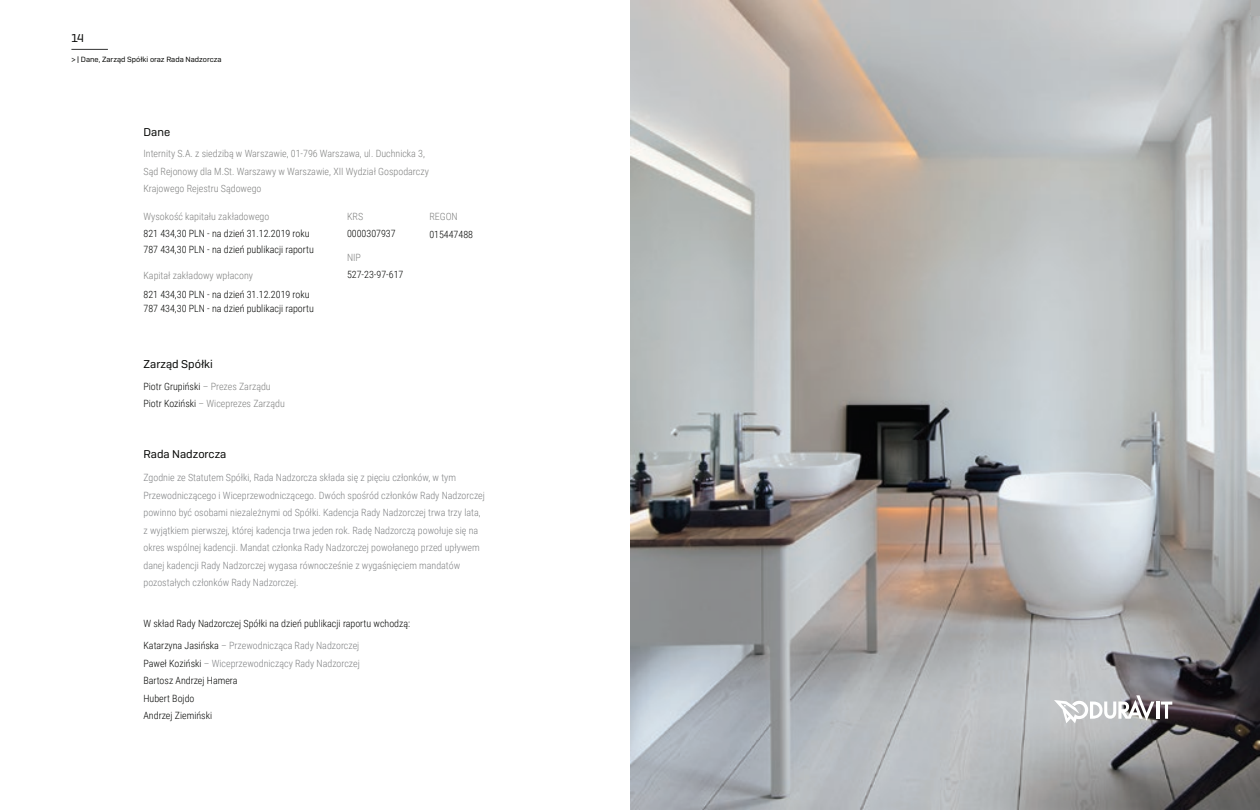
<style>
.page{position:relative;width:1260px;height:810px;background:#fff}
.page>*{position:absolute;margin:0;border:0;box-sizing:border-box;transform-origin:0 0}
.t1{font:11.25px "Camber";color:#040503}
.t2{font:300 10px/17.5px "Roboto Condensed";color:#808284}
.t3{font:300 10px/17.5px "Roboto Condensed";color:#040503}
.t4{font:300 10px/17.5px "Roboto Condensed";color:#808180}
.t5{font:7.5px "Camber";color:#040503}
.s1{color:#040503}
.s2{color:#808284}
</style>
<div class="page">
<hr style="left:71px;top:49px;width:37px;height:1px;background:#313232">
<img style="left:630px;top:0;width:630px;height:810px">
<hr style="left:1156px;top:702px;width:3px;height:17px;background:#fff">
<svg style="left:1161px;top:702px;width:11px;height:17px"></svg>
<svg style="left:1054px;top:695px;width:101px;height:28px"></svg>
<div style="left:1251px;top:0;width:9px;height:15px;background:#abadad"></div>
<p class="t1" style="left:71px;top:31px;width:14px">14</p>
<p class="t5" style="left:71px;top:55px;width:152px">&gt; | Dane, Zarząd Spółki oraz Rada Nadzorcza</p>
<p class="t1" style="left:144px;top:125px;width:28px">Dane</p>
<p class="t4" style="left:144px;top:145px;width:287px">Internity S.A. z siedzibą w Warszawie, 01-796 Warszawa, ul. Duchnicka 3,<br>Sąd Rejonowy dla M.St. Warszawy w Warszawie, XII Wydział Gospodarczy<br>Krajowego Rejestru Sądowego</p>
<p class="t4" style="left:144px;top:208px;width:127px">Wysokość kapitału zakładowego</p>
<p class="t3" style="left:144px;top:226px;width:172px;line-height:15.4px">821 434,30 PLN - na dzień 31.12.2019 roku<br>787 434,30 PLN - na dzień publikacji raportu</p>
<p class="t4" style="left:144px;top:267px;width:111px">Kapitał zakładowy wpłacony</p>
<p class="t3" style="left:144px;top:287px;width:172px;line-height:14.1px">821 434,30 PLN - na dzień 31.12.2019 roku<br>787 434,30 PLN - na dzień publikacji raportu</p>
<p class="t1" style="left:144px;top:357px;width:71px">Zarząd Spółki</p>
<p class="t4" style="left:144px;top:377px;width:143px"><span class="s1">Piotr Grupiński</span> – Prezes Zarządu<br><span class="s1">Piotr Koziński</span> – Wiceprezes Zarządu</p>
<p class="t4" style="left:347px;top:208px;width:18px">KRS</p>
<p class="t4" style="left:347px;top:248px;width:15px">NIP</p>
<p class="t3" style="left:347px;top:225px;width:50px">0000307937</p>
<p class="t3" style="left:347px;top:265px;width:58px">527-23-97-617</p>
<p class="t4" style="left:429px;top:208px;width:30px">REGON</p>
<p class="t3" style="left:429px;top:225px;width:45px">015447488</p>
<p class="t1" style="left:144px;top:448px;width:84px">Rada Nadzorcza</p>
<p class="t2" style="left:144px;top:469px;width:343px">Zgodnie ze Statutem Spółki, Rada Nadzorcza składa się z pięciu członków, w tym Przewodniczącego i Wiceprzewodniczącego. Dwóch spośród członków Rady Nadzorczej powinno być osobami niezależnymi od Spółki. Kadencja Rady Nadzorczej trwa trzy lata, z wyjątkiem pierwszej, której kadencja trwa jeden rok. Radę Nadzorczą powołuje się na okres wspólnej kadencji. Mandat członka Rady Nadzorczej powołanego przed upływem danej kadencji Rady Nadzorczej wygasa równocześnie z wygaśnięciem mandatów pozostałych członków Rady Nadzorczej.</p>
<p class="t3" style="left:144px;top:612px;width:268px;line-height:21.9px">W skład Rady Nadzorczej Spółki na dzień publikacji raportu wchodzą:<br>Katarzyna Jasińska <span class="s2">– Przewodnicząca Rady Nadzorczej</span></p>
<p class="t3" style="left:144px;top:654px;width:218px">Paweł Koziński <span class="s2">– Wiceprzewodniczący Rady Nadzorczej<br></span>Bartosz Andrzej Hamera<br>Hubert Bojdo<br>Andrzej Ziemiński</p>
</div>
